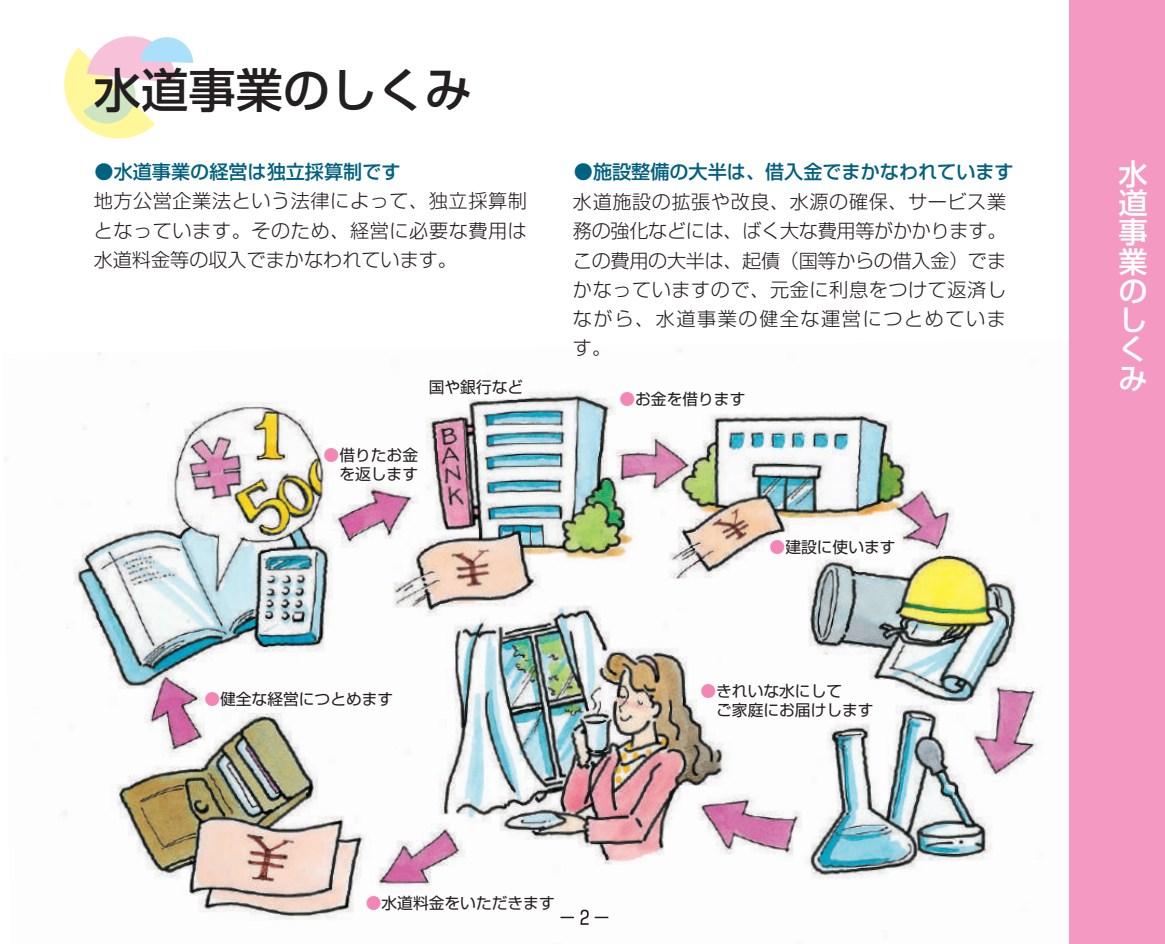
<style>
.page{position:relative;width:1165px;height:944px;background:#fff}
.page>*{position:absolute;margin:0;border:0;box-sizing:border-box;transform-origin:0 0}
.t1{font:500 47.25px "Shin Go Pro";color:#231f20}
.t2{font:500 29.25px "Shin Go Pro";color:#fff}
.t3{font:300 19.12px/29.2px "Shin Go Pro";letter-spacing:.03em;color:#231f20;text-align:justify}
.t4{font:500 19.12px "Shin Go Pro";color:#006180}
.t5{font:19.12px "Shin Go Pro";color:#231f20}
.t6{font:15.75px/18.9px "Shin Go Pro";color:#231f20}
.s1{color:#f287b6}
</style>
<div class="page">
<img style="left:4px;top:349px;width:1036px;height:571px">
<div style="left:1069px;top:0;width:96px;height:944px;background:#f499c2"></div>
<svg style="left:64px;top:36px;width:129px;height:103px"></svg>
<svg style="left:580px;top:910px;width:9px;height:15px"></svg>
<h1 class="t1" style="left:94px;top:52px;width:380px">水道事業のしくみ</h1>
<p class="t4" style="left:95px;top:156px;width:307px">●水道事業の経営は独立採算制です</p>
<p class="t3" style="left:94px;top:184px;width:435px">地方公営企業法という法律によって、独立採算制となっています。そのため、経営に必要な費用は水道料金等の収入でまかなわれています。</p>
<p class="t6" style="left:429px;top:376px;width:96px">国や銀行など</p>
<p class="t6" style="left:324px;top:444px;width:96px"><span class="s1">●</span>借りたお金　を返します</p>
<p class="t4" style="left:574px;top:156px;width:441px">●施設整備の大半は、借入金でまかなわれています</p>
<p class="t3" style="left:573px;top:185px;width:435px">水道施設の拡張や改良、水源の確保、サービス業務の強化などには、ばく大な費用等がかかります。この費用の大半は、起債（国等からの借入金）でまかなっていますので、元金に利息をつけて返済しながら、水道事業の健全な運営につとめています。</p>
<p class="t6" style="left:619px;top:387px;width:127px"><span class="s1">●</span>お金を借ります</p>
<p class="t6" style="left:770px;top:535px;width:127px"><span class="s1">●</span>建設に使います</p>
<p class="t6" style="left:204px;top:687px;width:190px"><span class="s1">●</span>健全な経営につとめます</p>
<p class="t6" style="left:700px;top:680px;width:175px"><span class="s1">●</span>きれいな水にして<br>　ご家庭にお届けします</p>
<p class="t6" style="left:366px;top:891px;width:190px"><span class="s1">●</span>水道料金をいただきます</p>
<p class="t5" style="left:558px;top:902px;width:55px">－ －</p>
<h2 class="t2" style="left:1118px;top:150px;width:31px">水</h2>
<h2 class="t2" style="left:1118px;top:179px;width:31px">道</h2>
<h2 class="t2" style="left:1118px;top:208px;width:31px">事</h2>
<h2 class="t2" style="left:1118px;top:237px;width:31px">業</h2>
<h2 class="t2" style="left:1118px;top:267px;width:31px">の</h2>
<h2 class="t2" style="left:1118px;top:296px;width:31px">し</h2>
<h2 class="t2" style="left:1118px;top:325px;width:31px">く</h2>
<h2 class="t2" style="left:1118px;top:354px;width:31px">み</h2>
</div>
